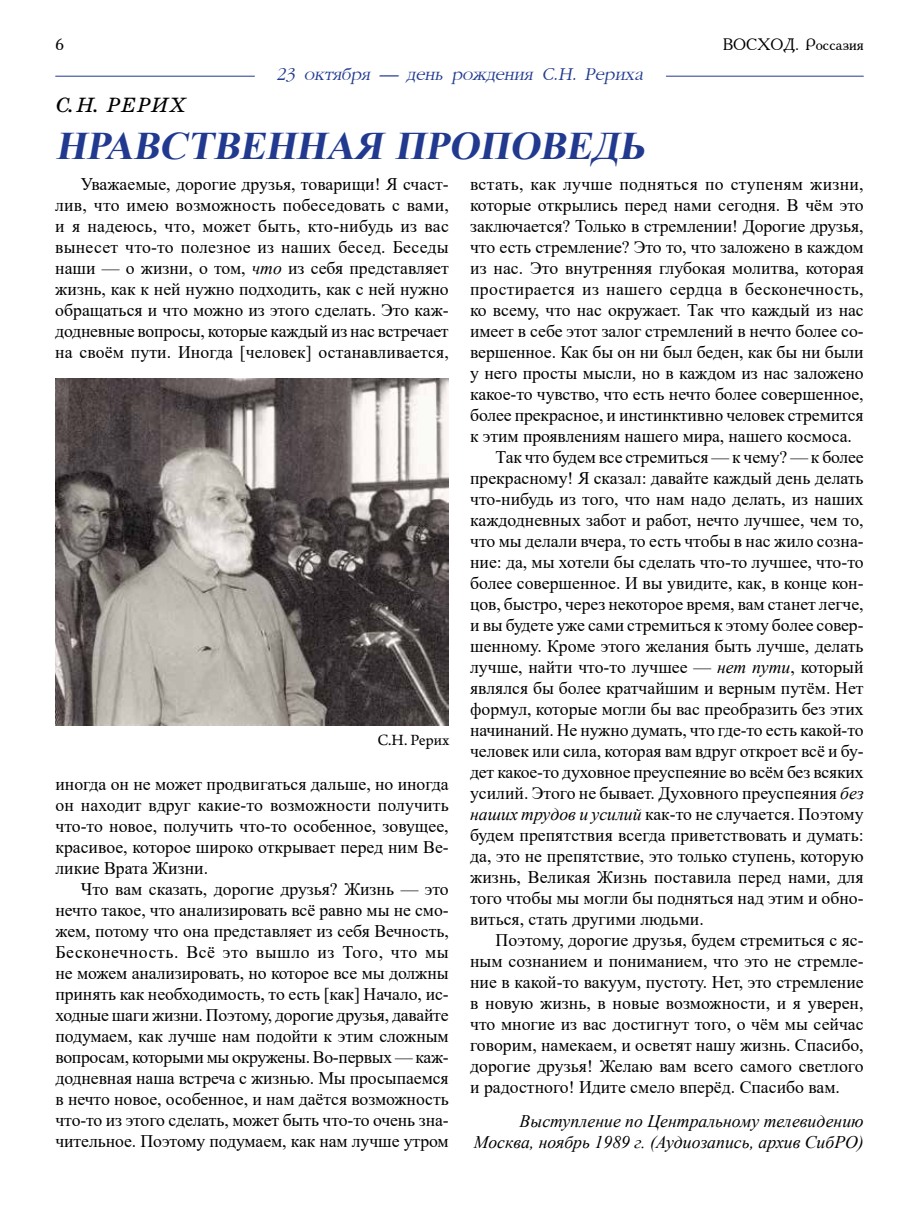
<style>
.page{position:relative;width:919px;height:1221px;background:#fff}
.page>*{position:absolute;margin:0;border:0;box-sizing:border-box;transform-origin:0 0}
.t1{font:italic 700 39px "Times New Roman";color:#213a8f}
.t2{font:italic 21px "School";color:#000}
.t3{font:italic 18.75px "AG Garamond";color:#213a8f}
.t4{font:17.7px/21px "Times New Roman";color:#000;text-align:justify}
.t5{font:italic 17.7px/20.7px "Times New Roman";color:#000;text-align:right}
.t6{font:17.7px "Times New Roman";letter-spacing:.02em;color:#000}
.t7{font:16.5px "Academy";color:#000}
.t8{font:16.5px "Arno Pro";color:#000}
.s1{font-style:italic}
</style>
<div class="page">
<hr style="left:666px;top:76px;width:197px;height:1px;background:#213a8f">
<hr style="left:55px;top:76px;width:200px;height:1px;background:#213a8f">
<img style="left:55px;top:378px;width:394px;height:348px">
<p class="t7" style="left:56px;top:34px;width:10px">6</p>
<p class="t7" style="left:722px;top:34px;width:142px">ВОСХОД. Россазия</p>
<p class="t3" style="left:276px;top:65px;width:371px">23 октября — день рождения С.Н. Рериха</p>
<p class="t2" style="left:56px;top:93px;width:132px">С. Н. РЕРИХ</p>
<h1 class="t1" style="left:56px;top:118px;width:599px">НРАВСТВЕННАЯ ПРОПОВЕДЬ</h1>
<p class="t4" style="left:55px;top:173px;width:395px;text-indent:26px">Уважаемые, дорогие друзья, товарищи! Я счаст&shy;лив, что имею возможность побеседовать с вами, и я надеюсь, что, может быть, кто-нибудь из вас вынесет что-то полезное из наших бесед. Беседы наши — о жизни, о том, <span class="s1">что</span> из себя представляет жизнь, как к ней нужно подходить, как с ней нужно обращаться и что можно из этого сделать. Это каж&shy;додневные вопросы, которые каждый из нас встречает на своём пути. Иногда [человек] останавливается,</p>
<p class="t4" style="left:470px;top:173px;width:395px">встать, как лучше подняться по -ступеням жизни,</p>
<p class="t4" style="left:470px;top:194px;width:395px">которые открылись перед нами сегодня. В чём это</p>
<p class="t4" style="left:470px;top:215px;width:395px">заключается? Только в стремлении! Дорогие друзья,</p>
<p class="t4" style="left:470px;top:236px;width:395px">что есть стремление? Это то, что заложено в каждом</p>
<p class="t4" style="left:470px;top:257px;width:395px">из нас. Это внутренняя глубокая молитва, которая</p>
<p class="t6" style="left:470px;top:276px;width:395px">простирается из нашего сердца в бесконечность,</p>
<p class="t4" style="left:470px;top:299px;width:395px">ко всему, что нас окружает. Так что каждый из нас</p>
<p class="t4" style="left:470px;top:320px;width:395px">имеет в себе этот залог стремлений в нечто более со-</p>
<p class="t4" style="left:470px;top:341px;width:395px">вершенное. Как бы он ни был беден, как бы ни были</p>
<p class="t4" style="left:470px;top:362px;width:395px">у него просты мысли, но в каждом из нас заложено</p>
<p class="t4" style="left:470px;top:383px;width:395px">какое-то чувство, что есть нечто более совершенное,</p>
<p class="t4" style="left:470px;top:404px;width:395px">более прекрасное, и инстинктивно человек стремится</p>
<p class="t4" style="left:470px;top:425px;width:383px">к этим проявлениям нашего мира, нашего космоса.</p>
<p class="t4" style="left:495px;top:446px;width:369px">Так что будем все стремиться — к чему? — к более</p>
<p class="t4" style="left:470px;top:467px;width:395px">прекрасному! Я сказал: давайте каждый день делать</p>
<p class="t4" style="left:470px;top:488px;width:395px">что-нибудь из того, что нам надо делать, из наших</p>
<p class="t4" style="left:470px;top:509px;width:395px">каждодневных забот и работ, нечто лучшее, чем то,</p>
<p class="t4" style="left:470px;top:530px;width:395px">что мы делали вчера, то есть чтобы в нас жило созна-</p>
<p class="t4" style="left:470px;top:551px;width:395px">ние: да, мы хотели бы сделать что-то лучшее, что-то</p>
<p class="t4" style="left:470px;top:572px;width:395px">более совершенное. И вы увидите, как, в конце кон-</p>
<p class="t4" style="left:470px;top:593px;width:395px">цов, быстро, через некоторое время, вам станет легче,</p>
<p class="t4" style="left:470px;top:614px;width:395px">и вы будете уже сами стремиться к этому более совер-</p>
<p class="t4" style="left:470px;top:635px;width:395px">шенному. Кроме этого желания быть лучше, делать</p>
<p class="t4" style="left:470px;top:656px;width:395px">лучше, найти что-то лучшее — <span class="s1">нет пути</span>, который</p>
<p class="t4" style="left:470px;top:677px;width:395px">являлся бы более кратчайшим и верным путём. Нет</p>
<p class="t4" style="left:470px;top:698px;width:395px">формул, которые могли бы вас преобразить без этих</p>
<p class="t4" style="left:470px;top:719px;width:395px">начинаний. Не нужно думать, что где-то есть какой-то</p>
<p class="t4" style="left:470px;top:740px;width:395px">человек или сила, которая вам вдруг откроет всё и бу-</p>
<p class="t4" style="left:470px;top:761px;width:395px">дет какое-то духовное преуспеяние во всём без всяких</p>
<p class="t4" style="left:470px;top:782px;width:395px">усилий. Этого не бывает. Духовного преуспеяния <span class="s1">без</span></p>
<p class="t4" style="left:470px;top:803px;width:395px"><span class="s1">наших трудов и усилий</span> как-то не случается. Поэтому</p>
<p class="t4" style="left:470px;top:824px;width:395px">будем препятствия всегда приветствовать и думать:</p>
<p class="t4" style="left:470px;top:845px;width:395px">да, это не препятствие, это только ступень, которую</p>
<p class="t4" style="left:470px;top:866px;width:395px">жизнь, Великая Жизнь поставила перед нами, для</p>
<p class="t4" style="left:470px;top:887px;width:395px">того чтобы мы могли бы подняться над этим и обно-</p>
<p class="t4" style="left:470px;top:908px;width:235px">виться, стать другими людьми.</p>
<p class="t4" style="left:495px;top:929px;width:369px">Поэтому, дорогие друзья, будем стремиться с яс-</p>
<p class="t4" style="left:470px;top:950px;width:395px">ным сознанием и пониманием, что это не стремле-</p>
<p class="t4" style="left:470px;top:971px;width:395px">ние в какой-то вакуум, пустоту. Нет, это стремление</p>
<p class="t4" style="left:470px;top:992px;width:395px">в новую жизнь, в новые возможности, и я уверен,</p>
<p class="t4" style="left:470px;top:1013px;width:395px">что многие из вас достигнут того, о чём мы сейчас</p>
<p class="t4" style="left:470px;top:1034px;width:395px">говорим, намекаем, и осветят нашу жизнь. Спасибо,</p>
<p class="t4" style="left:470px;top:1055px;width:395px">дорогие друзья! Желаю вам всего самого светлого</p>
<p class="t4" style="left:470px;top:1076px;width:371px">и радостного! Идите смело вперёд. Спасибо вам.</p>
<p class="t5" style="left:474px;top:1110px;width:391px">Выступление по Центральному телевидению<br>Москва, ноябрь 1989 г. (Аудиозапись, архив СибРО)</p>
<p class="t8" style="left:377px;top:730px;width:73px">С.Н. Рерих</p>
<p class="t4" style="left:55px;top:773px;width:395px">иногда он не может продвигаться дальше, но иногда он находит вдруг какие-то возможности получить что-то новое, получить что-то особенное, зовущее, красивое, которое широко открывает перед ним Ве&shy;ликие Врата Жизни.</p>
<p class="t4" style="left:55px;top:878px;width:395px;text-indent:26px">Что вам сказать, дорогие друзья? Жизнь — это нечто такое, что анализировать всё равно мы не смо&shy;жем, потому что она представляет из себя Вечность, Бесконечность. Всё это вышло из Того, что мы не можем анализировать, но которое все мы должны принять как необходимость, то есть [как] Начало, ис&shy;ходные шаги жизни. Поэтому, дорогие друзья, давайте подумаем, как лучше нам подойти к этим сложным вопросам, которыми мы окружены. Во-первых — каж&shy;додневная наша встреча с жизнью. Мы просыпаемся в нечто новое, особенное, и нам даётся возможность что-то из этого сделать, может быть что-то очень зна&shy;чительное. Поэтому подумаем, как нам лучше утром</p>
</div>
